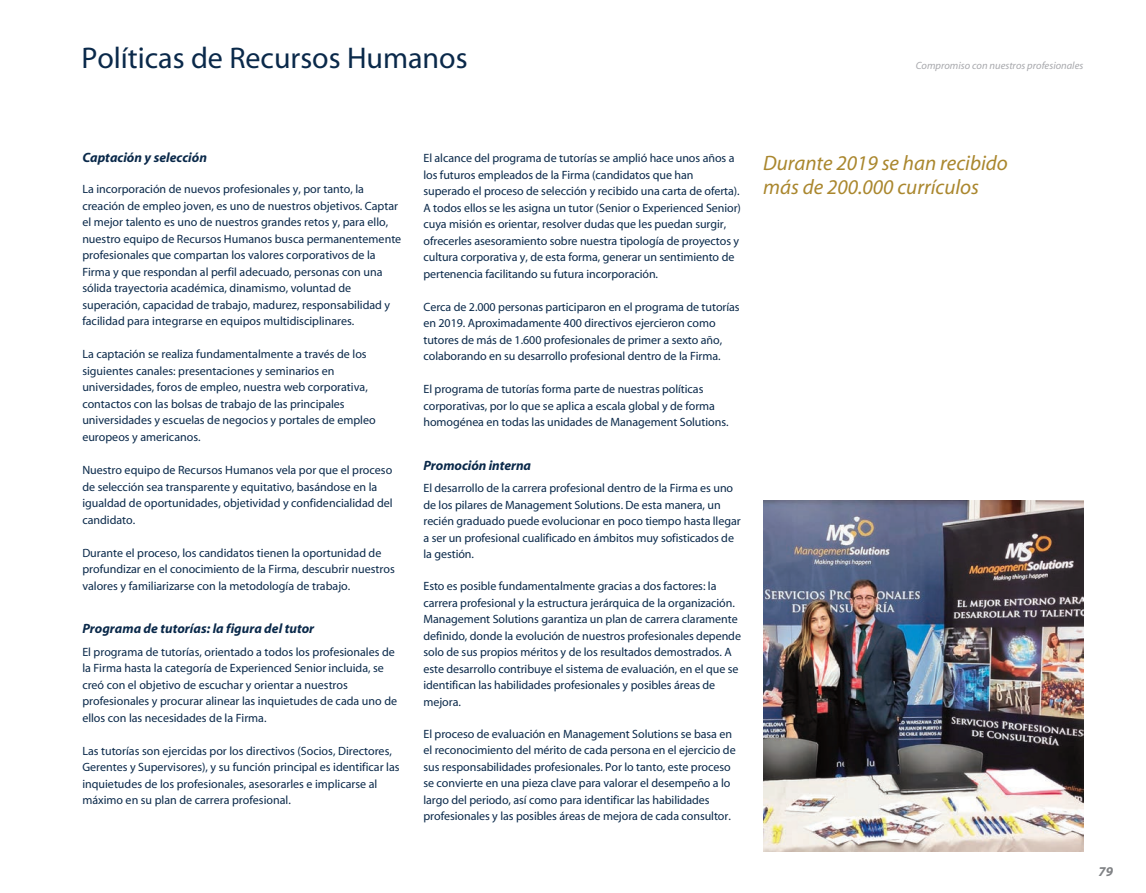
<style>
.page{position:relative;width:1146px;height:893px;background:#fff}
.page>*{position:absolute;margin:0;border:0;box-sizing:border-box;transform-origin:0 0}
.t1{font:30px "Myriad";color:#0a294a}
.t2{font:italic 21px/24px "Myriad";color:#aa872e}
.t3{font:italic 700 13.5px "Myriad";color:#0a294a}
.t4{font:italic 700 13.5px "Myriad";color:#808285}
.t5{font:12px/16.5px "Myriad";letter-spacing:-.005em;color:#0a294a}
.t6{font:italic 10.5px "Myriad";color:#a8a9ad}
</style>
<div class="page">
<img style="left:763px;top:500px;width:320px;height:351px">
<h1 class="t1" style="left:81px;top:43px;width:387px">Políticas de Recursos Humanos</h1>
<p class="t6" style="left:915px;top:60px;width:169px">Compromiso con nuestros profesionales</p>
<p class="t3" style="left:82px;top:150px;width:126px">Captación y selección</p>
<p class="t5" style="left:82px;top:182px;width:320px">La incorporación de nuevos profesionales y, por tanto, la creación de empleo joven, es uno de nuestros objetivos. Captar el mejor talento es uno de nuestros grandes retos y, para ello, nuestro equipo de Recursos Humanos busca permanentemente profesionales que compartan los valores corporativos de la Firma y que respondan al perfil adecuado, personas con una sólida trayectoria académica, dinamismo, voluntad de superación, capacidad de trabajo, madurez, responsabilidad y facilidad para integrarse en equipos multidisciplinares.</p>
<p class="t5" style="left:82px;top:347px;width:295px">La captación se realiza fundamentalmente a través de los siguientes canales: presentaciones y seminarios en universidades, foros de empleo, nuestra web corporativa, contactos con las bolsas de trabajo de las principales universidades y escuelas de negocios y portales de empleo europeos y americanos.</p>
<p class="t5" style="left:82px;top:462px;width:312px">Nuestro equipo de Recursos Humanos vela por que el proceso de selección sea transparente y equitativo, basándose en la igualdad de oportunidades, objetividad y confidencialidad del candidato.</p>
<p class="t5" style="left:82px;top:545px;width:314px">Durante el proceso, los candidatos tienen la oportunidad de profundizar en el conocimiento de la Firma, descubrir nuestros valores y familiarizarse con la metodología de trabajo.</p>
<p class="t3" style="left:82px;top:621px;width:233px">Programa de tutorías: la figura del tutor</p>
<p class="t5" style="left:82px;top:644px;width:316px">El programa de tutorías, orientado a todos los profesionales de la Firma hasta la categoría de Experienced Senior incluida, se creó con el objetivo de escuchar y orientar a nuestros profesionales y procurar alinear las inquietudes de cada uno de ellos con las necesidades de la Firma.</p>
<p class="t5" style="left:82px;top:743px;width:319px">Las tutorías son ejercidas por los directivos (Socios, Directores, Gerentes y Supervisores), y su función principal es identificar las inquietudes de los profesionales, asesorarles e implicarse al máximo en su plan de carrera profesional.</p>
<p class="t5" style="left:423px;top:150px;width:319px">El alcance del programa de tutorías se amplió hace unos años a los futuros empleados de la Firma (candidatos que han superado el proceso de selección y recibido una carta de oferta).<br>A todos ellos se les asigna un tutor (Senior o Experienced Senior) cuya misión es orientar, resolver dudas que les puedan surgir, ofrecerles asesoramiento sobre nuestra tipología de proyectos y cultura corporativa y, de esta forma, generar un sentimiento de pertenencia facilitando su futura incorporación.</p>
<p class="t5" style="left:423px;top:299px;width:317px">Cerca de 2.000 personas participaron en el programa de tutorías en 2019. Aproximadamente 400 directivos ejercieron como tutores de más de 1.600 profesionales de primer a sexto año, colaborando en su desarrollo profesional dentro de la Firma.</p>
<p class="t5" style="left:423px;top:381px;width:306px">El programa de tutorías forma parte de nuestras políticas corporativas, por lo que se aplica a escala global y de forma homogénea en todas las unidades de Management Solutions.</p>
<p class="t3" style="left:423px;top:458px;width:109px">Promoción interna</p>
<p class="t5" style="left:423px;top:480px;width:318px">El desarrollo de la carrera profesional dentro de la Firma es uno de los pilares de Management Solutions. De esta manera, un recién graduado puede evolucionar en poco tiempo hasta llegar a ser un profesional cualificado en ámbitos muy sofisticados de la gestión.</p>
<p class="t5" style="left:423px;top:578px;width:319px">Esto es posible fundamentalmente gracias a dos factores: la carrera profesional y la estructura jerárquica de la organización.<br>Management Solutions garantiza un plan de carrera claramente definido, donde la evolución de nuestros profesionales depende solo de sus propios méritos y de los resultados demostrados. A este desarrollo contribuye el sistema de evaluación, en el que se identifican las habilidades profesionales y posibles áreas de mejora.</p>
<p class="t5" style="left:423px;top:725px;width:313px">El proceso de evaluación en Management Solutions se basa en el reconocimiento del mérito de cada persona en el ejercicio de sus responsabilidades profesionales. Por lo tanto, este proceso se convierte en una pieza clave para valorar el desempeño a lo largo del periodo, así como para identificar las habilidades profesionales y las posibles áreas de mejora de cada consultor.</p>
<h2 class="t2" style="left:763px;top:152px;width:246px">Durante 2019 se han recibido más de 200.000 currículos</h2>
<p class="t4" style="left:1098px;top:864px;width:16px">79</p>
</div>
